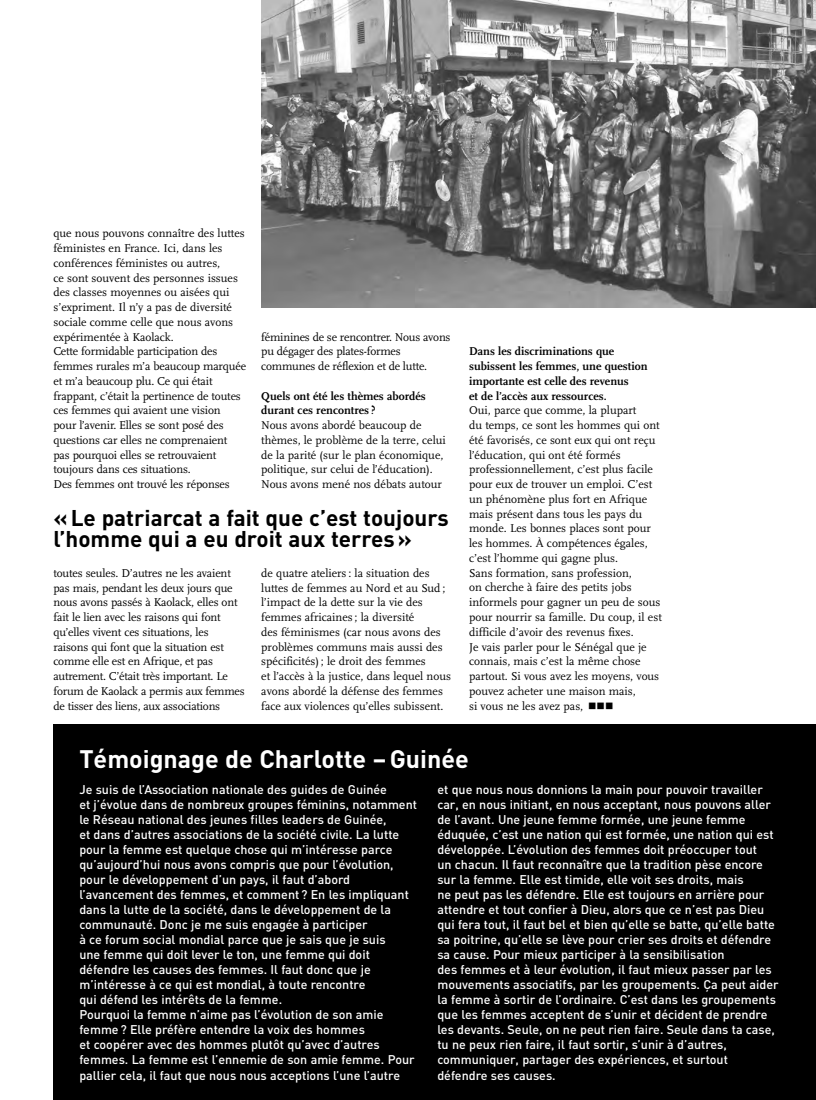
<style>
.page{position:relative;width:816px;height:1100px;background:#fff}
.page>*{position:absolute;margin:0;border:0;box-sizing:border-box;transform-origin:0 0}
.t1{font:700 25px "DIN";color:#fff}
.t2{font:700 22.5px/21.2px "DIN";color:#000}
.t3{font:500 12.5px/15px "DIN";color:#fff}
.t4{font:11.88px/14.8px "Scala";color:#000}
.t5{font:700 11.88px/14.8px "Scala";color:#000}
.t6{font:11.88px/14.8px "Scala";letter-spacing:-.02em;color:#000}
</style>
<div class="page">
<img style="left:262px;top:0;width:554px;height:308px">
<div style="left:53px;top:724px;width:763px;height:375px;background:#000"></div>
<p class="t4" style="left:53px;top:226px;width:194px">que nous pouvons connaître des luttes féministes en France. Ici, dans les conférences féministes ou autres,<br>ce sont souvent des personnes issues des classes moyennes ou aisées qui s’expriment. Il n’y a pas de diversité sociale comme celle que nous avons expérimentée à Kaolack.<br>Cette formidable participation des femmes rurales m’a beaucoup marquée et m’a beaucoup plu. Ce qui était frappant, c’était la pertinence de toutes ces femmes qui avaient une vision pour l’avenir. Elles se sont posé des questions car elles ne comprenaient pas pourquoi elles se retrouvaient toujours dans ces situations.<br>Des femmes ont trouvé les réponses</p>
<p class="t6" style="left:261px;top:329px;width:191px">féminines de se rencontrer. Nous avons pu dégager des plates-formes communes de réflexion et de lutte.</p>
<p class="t5" style="left:261px;top:388px;width:166px">Quels ont été les thèmes abordés durant ces rencontres ?</p>
<p class="t4" style="left:261px;top:417px;width:186px">Nous avons abordé beaucoup de thèmes, le problème de la terre, celui de la parité (sur le plan économique, politique, sur celui de l’éducation).<br>Nous avons mené nos débats autour</p>
<h2 class="t2" style="left:53px;top:507px;width:397px">« Le patriarcat a fait que c’est toujours l’homme qui a eu droit aux terres »</h2>
<p class="t4" style="left:53px;top:565px;width:193px">toutes seules. D’autres ne les avaient pas mais, pendant les deux jours que nous avons passés à Kaolack, elles ont fait le lien avec les raisons qui font qu’elles vivent ces situations, les raisons qui font que la situation est comme elle est en Afrique, et pas autrement. C’était très important. Le forum de Kaolack a permis aux femmes de tisser des liens, aux associations</p>
<p class="t4" style="left:261px;top:565px;width:191px">de quatre ateliers : la situation des luttes de femmes au Nord et au Sud ; l’impact de la dette sur la vie des femmes africaines ; la diversité<br>des féminismes (car nous avons des problèmes communs mais aussi des spécificités) ; le droit des femmes<br>et l’accès à la justice, dans lequel nous avons abordé la défense des femmes face aux violences qu’elles subissent.</p>
<p class="t5" style="left:469px;top:344px;width:180px">Dans les discriminations que subissent les femmes, une question importante est celle des revenus<br>et de l’accès aux ressources.</p>
<p class="t4" style="left:469px;top:403px;width:194px">Oui, parce que comme, la plupart<br>du temps, ce sont les hommes qui ont été favorisés, ce sont eux qui ont reçu l’éducation, qui ont été formés professionnellement, c’est plus facile pour eux de trouver un emploi. C’est un phénomène plus fort en Afrique mais présent dans tous les pays du monde. Les bonnes places sont pour les hommes. À compétences égales, c’est l’homme qui gagne plus.<br>Sans formation, sans profession,<br>on cherche à faire des petits jobs informels pour gagner un peu de sous pour nourrir sa famille. Du coup, il est difficile d’avoir des revenus fixes.<br>Je vais parler pour le Sénégal que je connais, mais c’est la même chose partout. Si vous avez les moyens, vous pouvez acheter une maison mais,<br>si vous ne les avez pas, ■■■</p>
<h1 class="t1" style="left:79px;top:744px;width:391px">Témoignage de Charlotte – Guinée</h1>
<p class="t3" style="left:79px;top:782px;width:339px">Je suis de l’Association nationale des guides de Guinée<br>et j’évolue dans de nombreux groupes féminins, notamment le Réseau national des jeunes filles leaders de Guinée,<br>et dans d’autres associations de la société civile. La lutte pour la femme est quelque chose qui m’intéresse parce qu’aujourd’hui nous avons compris que pour l’évolution, pour le développement d’un pays, il faut d’abord l’avancement des femmes, et comment ? En les impliquant dans la lutte de la société, dans le développement de la communauté. Donc je me suis engagée à participer<br>à ce forum social mondial parce que je sais que je suis<br>une femme qui doit lever le ton, une femme qui doit défendre les causes des femmes. Il faut donc que je m’intéresse à ce qui est mondial, à toute rencontre<br>qui défend les intérêts de la femme.<br>Pourquoi la femme n’aime pas l’évolution de son amie femme ? Elle préfère entendre la voix des hommes<br>et coopérer avec des hommes plutôt qu’avec d’autres femmes. La femme est l’ennemie de son amie femme. Pour pallier cela, il faut que nous nous acceptions l’une l’autre</p>
<p class="t3" style="left:437px;top:782px;width:343px">et que nous nous donnions la main pour pouvoir travailler car, en nous initiant, en nous acceptant, nous pouvons aller de l’avant. Une jeune femme formée, une jeune femme éduquée, c’est une nation qui est formée, une nation qui est développée. L’évolution des femmes doit préoccuper tout<br>un chacun. Il faut reconnaître que la tradition pèse encore sur la femme. Elle est timide, elle voit ses droits, mais<br>ne peut pas les défendre. Elle est toujours en arrière pour attendre et tout confier à Dieu, alors que ce n’est pas Dieu qui fera tout, il faut bel et bien qu’elle se batte, qu’elle batte sa poitrine, qu’elle se lève pour crier ses droits et défendre sa cause. Pour mieux participer à la sensibilisation<br>des femmes et à leur évolution, il faut mieux passer par les mouvements associatifs, par les groupements. Ça peut aider la femme à sortir de l’ordinaire. C’est dans les groupements que les femmes acceptent de s’unir et décident de prendre les devants. Seule, on ne peut rien faire. Seule dans ta case, tu ne peux rien faire, il faut sortir, s’unir à d’autres, communiquer, partager des expériences, et surtout défendre ses causes.</p>
</div>
